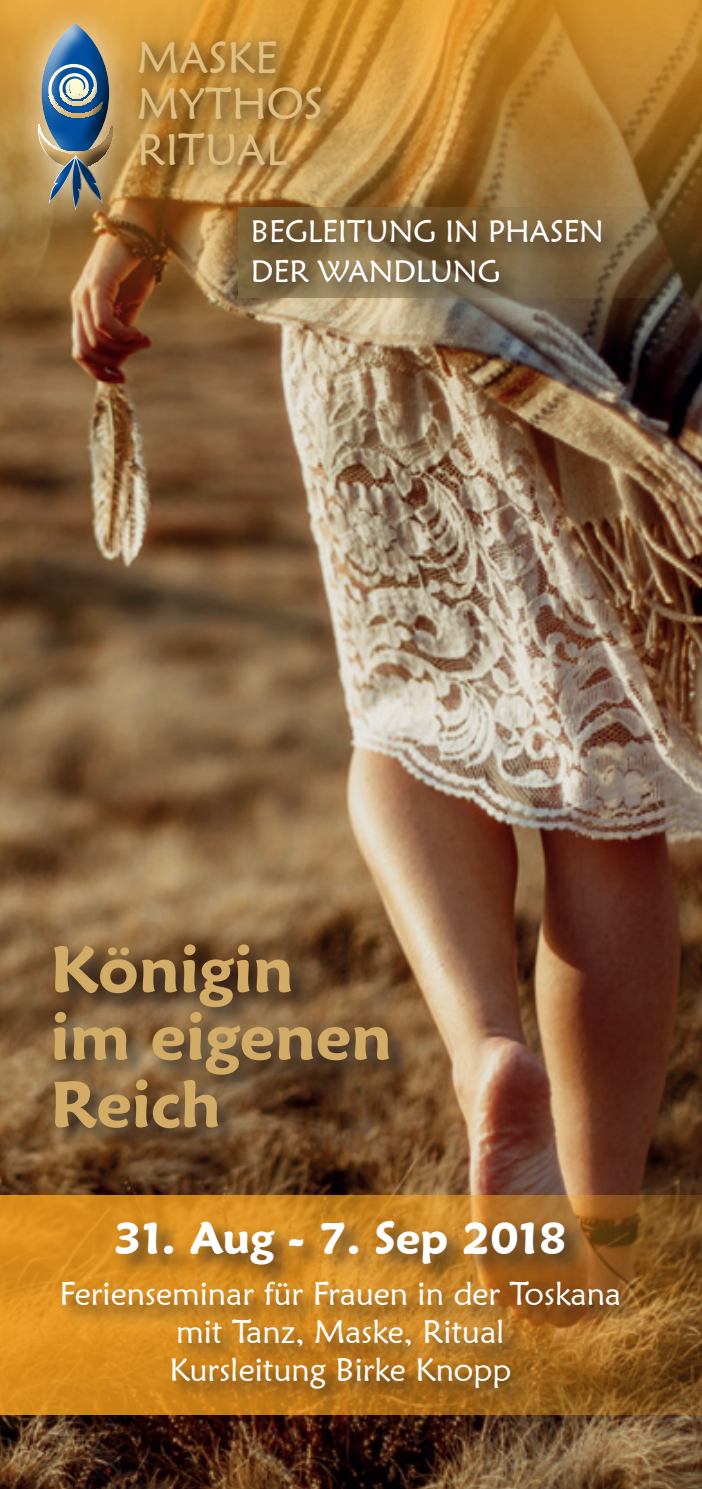
<style>
.page{position:relative;width:702px;height:1489px;background:#fff}
.page>*{position:absolute;margin:0;border:0;box-sizing:border-box;transform-origin:0 0}
.t1{font:600 65px/67.5px "Maiandra GD";color:#d2ab66}
.t2{font:600 45px "Maiandra GD";color:#fff}
.t3{font:44px/46.2px "Maiandra GD";color:#e0c082}
.t4{font:32.5px/37.5px "Maiandra GD";color:#fff;text-align:center}
.t5{font:30.75px "Maiandra GD";color:#fff}
</style>
<div class="page">
<img style="left:0;top:351px;width:702px;height:1137px">
<svg style="left:0;top:1195px;width:702px;height:219px;background:#b4751f"></svg>
<div style="left:59px;top:1217px;width:583px;height:192px;background:#231f20;opacity:.75"></div>
<div style="left:52px;top:942px;width:360px;height:209px;background:#231f20;opacity:.75"></div>
<img style="left:0;top:0;width:702px;height:351px">
<div style="left:132px;top:32px;width:207px;height:151px;background:#231f20;opacity:.75"></div>
<div style="left:7px;top:0;width:137px;height:235px;background:#fff;opacity:.75"></div>
<div style="left:38px;top:21px;width:72px;height:190px;background:#fff;opacity:.75"></div>
<div style="left:38px;top:32px;width:75px;height:179px;background:#231f20;opacity:.75"></div>
<svg style="left:238px;top:207px;width:464px;height:91px;background:#6b522e"></svg>
<div style="left:250px;top:217px;width:374px;height:88px;background:#231f20;opacity:.75"></div>
<h3 class="t3" style="left:137px;top:34px;width:187px">MASKE<br>MYTHOS<br>RITUAL</h3>
<p class="t5" style="left:251px;top:213px;width:73px">Begleitu</p>
<p class="t5" style="left:388px;top:213px;width:136px">ng in Phase</p>
<p class="t5" style="left:579px;top:213px;width:26px">n</p>
<p class="t5" style="left:251px;top:252px;width:251px">der Wandlung</p>
<h1 class="t1" style="left:50px;top:935px;width:343px">Königin<br>im eigenen<br>Reich</h1>
<h2 class="t2" style="left:114px;top:1210px;width:454px">31. Aug - 7. Sep 2018</h2>
<p class="t4" style="left:59px;top:1274px;width:563px">Ferienseminar für Frauen in der Toskana mit Tanz, Maske, Ritual<br>Kursleitung Birke Knopp</p>
</div>
